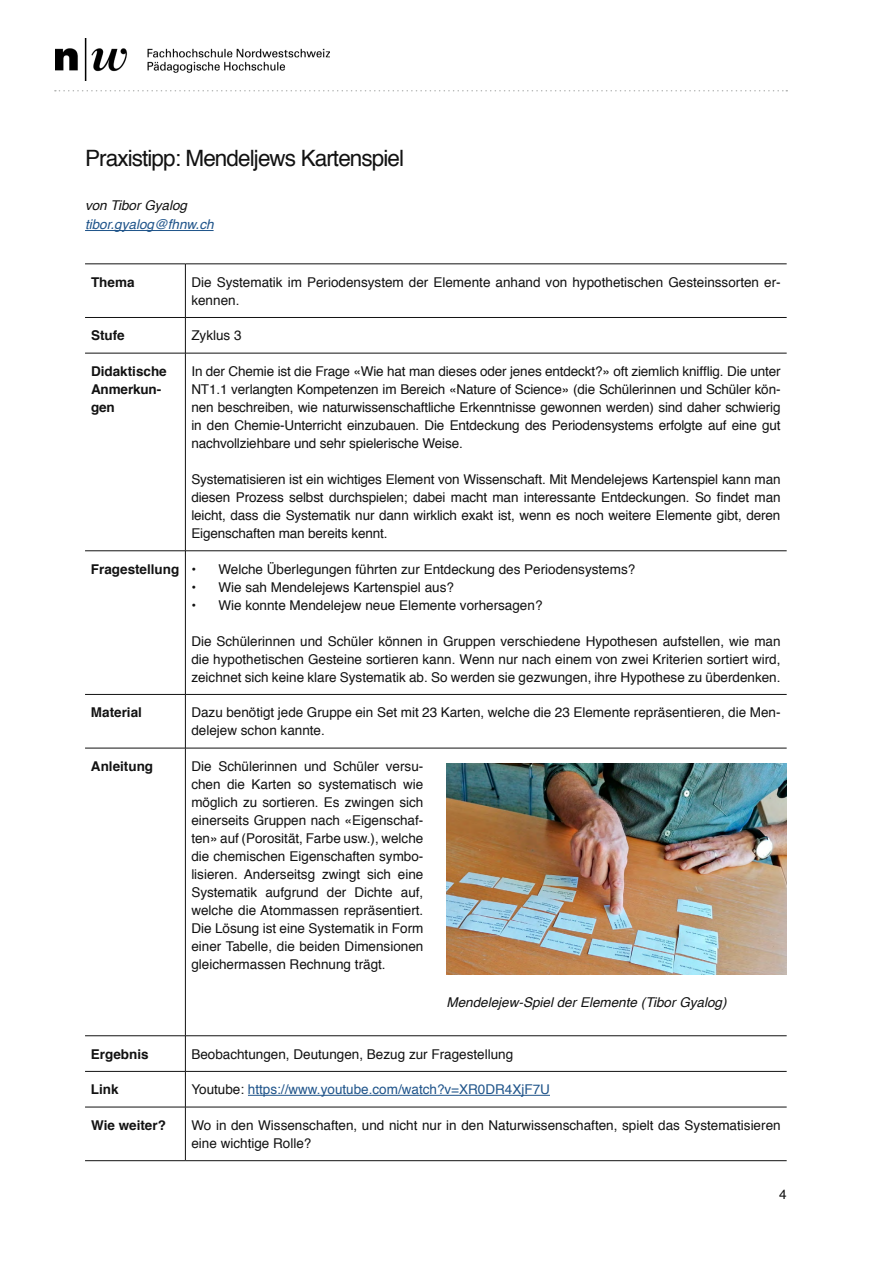
<style>
.page{position:relative;width:893px;height:1263px;background:#fff}
.page>*{position:absolute;margin:0;border:0;box-sizing:border-box;transform-origin:0 0}
.t1{font:22.5px "Helvetica";letter-spacing:-.04em;color:#121212}
.t2{font:13.5px/18px "Helvetica";color:#121212;text-align:justify}
.t3{font:700 13.5px/18px "Helvetica";color:#121212}
.t4{font:italic 13.5px "Helvetica";color:#121212}
.t5{font:13.5px "Helvetica";color:#1f548a}
.t6{font:italic 13.5px "Helvetica";color:#1f548a}
.s1{font-weight:400}
.s2{color:#121212}
</style>
<div class="page">
<svg style="left:55px;top:90px;width:732px;height:1px"></svg>
<hr style="left:85px;top:264px;width:100px;height:1px;background:#121212">
<hr style="left:185px;top:264px;width:602px;height:1px;background:#121212">
<hr style="left:185px;top:264px;width:1px;height:53px;background:#121212">
<hr style="left:85px;top:317px;width:100px;height:1px;background:#121212">
<hr style="left:185px;top:317px;width:602px;height:1px;background:#121212">
<hr style="left:185px;top:318px;width:1px;height:35px;background:#121212">
<hr style="left:85px;top:353px;width:100px;height:1px;background:#121212">
<hr style="left:85px;top:550px;width:100px;height:1px;background:#121212">
<hr style="left:185px;top:550px;width:602px;height:1px;background:#121212">
<hr style="left:185px;top:551px;width:1px;height:143px;background:#121212">
<hr style="left:85px;top:694px;width:100px;height:1px;background:#121212">
<hr style="left:185px;top:694px;width:602px;height:1px;background:#121212">
<hr style="left:185px;top:695px;width:1px;height:53px;background:#121212">
<hr style="left:85px;top:748px;width:100px;height:1px;background:#121212">
<hr style="left:185px;top:748px;width:602px;height:1px;background:#121212">
<hr style="left:185px;top:748px;width:1px;height:287px;background:#121212">
<hr style="left:85px;top:1035px;width:100px;height:1px;background:#121212">
<hr style="left:185px;top:1035px;width:602px;height:1px;background:#121212">
<hr style="left:185px;top:1036px;width:1px;height:35px;background:#121212">
<hr style="left:85px;top:1071px;width:100px;height:1px;background:#121212">
<hr style="left:185px;top:1071px;width:602px;height:1px;background:#121212">
<hr style="left:185px;top:1071px;width:1px;height:36px;background:#121212">
<hr style="left:85px;top:1107px;width:100px;height:1px;background:#121212">
<hr style="left:185px;top:1107px;width:602px;height:1px;background:#121212">
<hr style="left:185px;top:1107px;width:1px;height:53px;background:#121212">
<hr style="left:85px;top:1160px;width:100px;height:1px;background:#121212">
<hr style="left:185px;top:1160px;width:602px;height:1px;background:#121212">
<hr style="left:185px;top:353px;width:602px;height:1px;background:#121212">
<hr style="left:185px;top:353px;width:1px;height:198px;background:#121212">
<hr style="left:248px;top:1095px;width:302px;height:1px;background:#1f548a">
<hr style="left:85px;top:230px;width:129px;height:1px;background:#1f548a">
<img style="left:55px;top:38px;width:275px;height:43px">
<img style="left:446px;top:763px;width:341px;height:212px">
<h1 class="t1" style="left:85px;top:140px;width:321px">Praxistipp: Mendeljews Kartenspiel</h1>
<p class="t4" style="left:85px;top:195px;width:104px">von Tibor Gyalog</p>
<p class="t6" style="left:85px;top:214px;width:130px">tibor.gyalog@fhnw.ch</p>
<p class="t3" style="left:91px;top:273px;width:45px">Thema</p>
<p class="t2" style="left:191px;top:273px;width:591px">Die Systematik im Periodensystem der Elemente anhand von hypothetischen Gesteinssorten er&shy;kennen.</p>
<p class="t3" style="left:91px;top:327px;width:35px">Stufe</p>
<p class="t2" style="left:191px;top:327px;width:52px">Zyklus 3</p>
<p class="t3" style="left:91px;top:362px;width:77px">Didaktische<br>Anmerkun&shy;gen</p>
<p class="t2" style="left:191px;top:363px;width:591px">In der Chemie ist die Frage «Wie hat man dieses oder jenes entdeckt?» oft ziemlich knifflig. Die unter NT1.1 verlangten Kompetenzen im Bereich «Nature of Science» (die Schülerinnen und Schüler kön&shy;nen beschreiben, wie naturwissenschaftliche Erkenntnisse gewonnen werden) sind daher schwierig in den Chemie-Unterricht einzubauen. Die Entdeckung des Periodensystems erfolgte auf eine gut nachvollziehbare und sehr spielerische Weise.</p>
<p class="t2" style="left:191px;top:471px;width:591px">Systematisieren ist ein wichtiges Element von Wissenschaft. Mit Mendelejews Kartenspiel kann man diesen Prozess selbst durchspielen; dabei macht man interessante Entdeckungen. So findet man leicht, dass die Systematik nur dann wirklich exakt ist, wenn es noch weitere Elemente gibt, deren Eigenschaften man bereits kennt.</p>
<p class="t3" style="left:91px;top:560px;width:107px">Fragestellung <span class="s1">•</span></p>
<p class="t2" style="left:218px;top:560px;width:418px">Welche Überlegungen führten zur Entdeckung des Periodensystems?</p>
<p class="t2" style="left:191px;top:578px;width:264px">• Wie sah Mendelejews Kartenspiel aus?</p>
<p class="t2" style="left:191px;top:596px;width:353px">• Wie konnte Mendelejew neue Elemente vorhersagen?</p>
<p class="t2" style="left:191px;top:632px;width:591px">Die Schülerinnen und Schüler können in Gruppen verschiedene Hypothesen aufstellen, wie man die hypothetischen Gesteine sortieren kann. Wenn nur nach einem von zwei Kriterien sortiert wird, zeichnet sich keine klare Systematik ab. So werden sie gezwungen, ihre Hypothese zu überdenken.</p>
<p class="t3" style="left:91px;top:704px;width:53px">Material</p>
<p class="t2" style="left:191px;top:704px;width:591px">Dazu benötigt jede Gruppe ein Set mit 23 Karten, welche die 23 Elemente repräsentieren, die Men&shy;delejew schon kannte.</p>
<p class="t3" style="left:91px;top:757px;width:64px">Anleitung</p>
<p class="t2" style="left:191px;top:758px;width:234px">Die Schülerinnen und Schüler versu&shy;chen die Karten so systematisch wie möglich zu sortieren. Es zwingen sich einerseits Gruppen nach «Eigenschaf&shy;ten» auf (Porosität, Farbe usw.), welche die chemischen Eigenschaften symbo&shy;lisieren. Anderseitsg zwingt sich eine Systematik aufgrund der Dichte auf, welche die Atommassen repräsentiert.<br>Die Lösung ist eine Systematik in Form einer Tabelle, die beiden Dimensionen gleichermassen Rechnung trägt.</p>
<p class="t4" style="left:446px;top:991px;width:282px">Mendelejew-Spiel der Elemente (Tibor Gyalog)</p>
<p class="t3" style="left:91px;top:1045px;width:59px">Ergebnis</p>
<p class="t2" style="left:191px;top:1045px;width:323px">Beobachtungen, Deutungen, Bezug zur Fragestellung</p>
<p class="t3" style="left:91px;top:1080px;width:29px">Link</p>
<p class="t5" style="left:191px;top:1079px;width:360px"><span class="s2">Youtube:</span> https://www.youtube.com/watch?v=XR0DR4XjF7U</p>
<p class="t3" style="left:91px;top:1116px;width:76px">Wie weiter?</p>
<p class="t2" style="left:191px;top:1116px;width:591px">Wo in den Wissenschaften, und nicht nur in den Naturwissenschaften, spielt das Systematisieren eine wichtige Rolle?</p>
<p class="t2" style="left:779px;top:1186px;width:9px">4</p>
</div>
